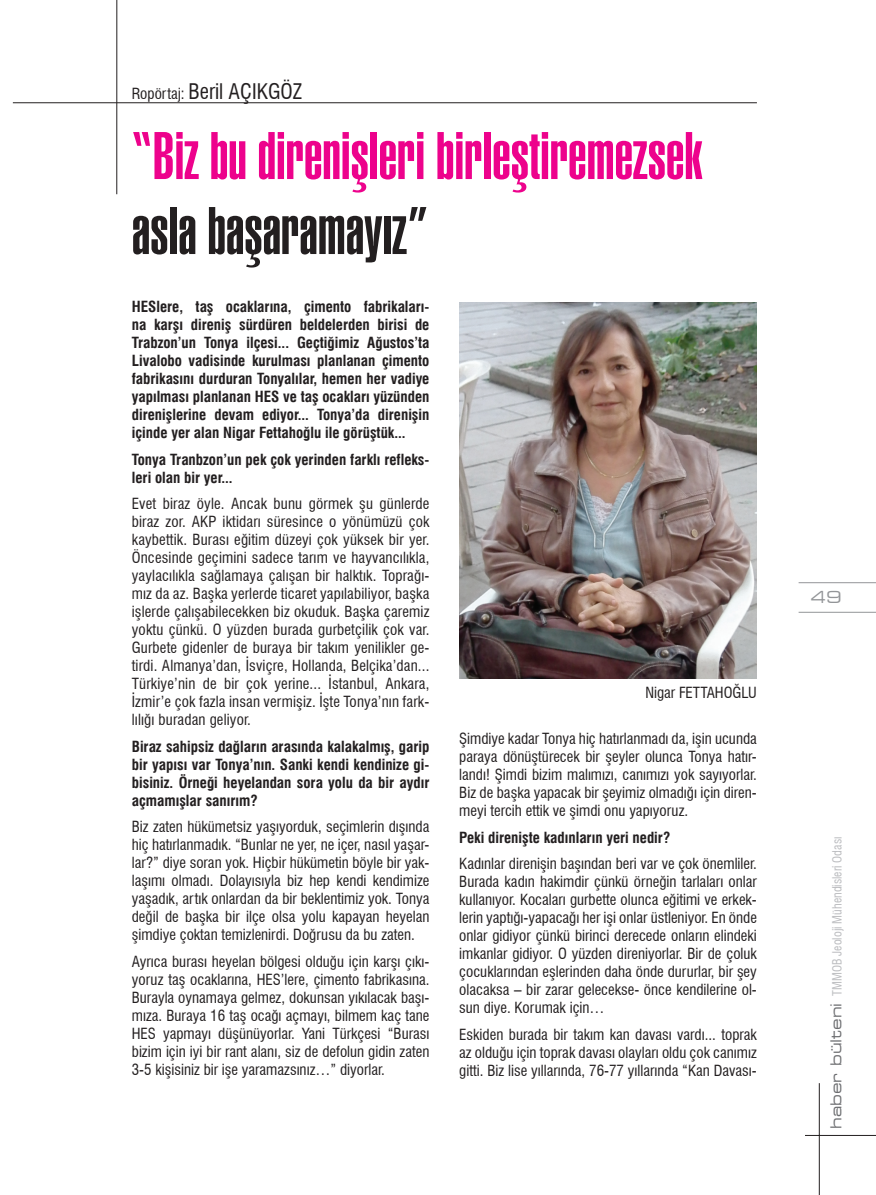
<style>
.page{position:relative;width:876px;height:1195px;background:#fff}
.page>*{position:absolute;margin:0;border:0;box-sizing:border-box;transform-origin:0 0}
.t1{font:700 66px "TFF Hlv Ult Cmprs";color:#ed028c}
.t2{font:700 66px "TFF Hlv Ult Cmprs";color:#231f20}
.t3{font:condensed 21px "Swiss 721 BT";color:#231f20}
.t4{font:expanded 16.5px "Square 721 BT";color:#939598}
.t5{font:condensed 15px/18px "Swiss 721 BT";color:#231f20;text-align:justify}
.t6{font:700 condensed 15px/18px "Swiss 721 BT";color:#231f20;text-align:justify}
.t7{font:12px "Swiss 721 Condensed BT";color:#bcbdc0}
.s1{font-size:15px}
.s2{font-family:"Square 721 BT";font-stretch:expanded;font-size:15px;color:#6c6d70}
</style>
<div class="page">
<hr style="left:116px;top:0;width:1px;height:194px;background:#231f20">
<hr style="left:13px;top:102px;width:744px;height:1px;background:#231f20">
<hr style="left:799px;top:582px;width:77px;height:1px;background:#939598">
<hr style="left:799px;top:612px;width:77px;height:1px;background:#939598">
<hr style="left:805px;top:1135px;width:71px;height:1px;background:#231f20">
<hr style="left:819px;top:1083px;width:1px;height:112px;background:#231f20">
<img style="left:460px;top:302px;width:297px;height:376px">
<h2 class="t3" style="left:132px;top:79px;width:172px"><span class="s1">Ropörtaj:</span> Beril AÇIKGÖZ</h2>
<h1 class="t1" style="left:132px;top:118px;width:572px">“Biz bu direnişleri birleştiremezsek</h1>
<h1 class="t2" style="left:132px;top:193px;width:297px">asla başaramayız”</h1>
<p class="t6" style="left:132px;top:298px;width:299px">HESlere, taş ocaklarına, çimento fabrikaları&shy;na karşı direniş sürdüren beldelerden birisi de Trabzon’un Tonya ilçesi... Geçtiğimiz Ağustos’ta Livalobo vadisinde kurulması planlanan çimento fabrikasını durduran Tonyalılar, hemen her vadiye yapılması planlanan HES ve taş ocakları yüzünden direnişlerine devam ediyor... Tonya’da direnişin içinde yer alan Nigar Fettahoğlu ile görüştük...</p>
<p class="t6" style="left:132px;top:450px;width:299px">Tonya Tranbzon’un pek çok yerinden farklı refleks&shy;leri olan bir yer...</p>
<p class="t5" style="left:132px;top:495px;width:299px">Evet biraz öyle. Ancak bunu görmek şu günlerde biraz zor. AKP iktidarı süresince o yönümüzü çok kaybettik. Burası eğitim düzeyi çok yüksek bir yer.<br>Öncesinde geçimini sadece tarım ve hayvancılıkla, yaylacılıkla sağlamaya çalışan bir halktık. Toprağı&shy;mız da az. Başka yerlerde ticaret yapılabiliyor, başka işlerde çalışabilecekken biz okuduk. Başka çaremiz yoktu çünkü. O yüzden burada gurbetçilik çok var.<br>Gurbete gidenler de buraya bir takım yenilikler ge&shy;tirdi. Almanya’dan, İsviçre, Hollanda, Belçika’dan...<br>Türkiye’nin de bir çok yerine... İstanbul, Ankara, İzmir’e çok fazla insan vermişiz. İşte Tonya’nın fark&shy;lılığı buradan geliyor.</p>
<p class="t6" style="left:132px;top:737px;width:299px">Biraz sahipsiz dağların arasında kalakalmış, garip bir yapısı var Tonya’nın. Sanki kendi kendinize gi&shy;bisiniz. Örneği heyelandan sora yolu da bir aydır açmamışlar sanırım?</p>
<p class="t5" style="left:132px;top:818px;width:299px">Biz zaten hükümetsiz yaşıyorduk, seçimlerin dışında hiç hatırlanmadık. “Bunlar ne yer, ne içer, nasıl yaşar&shy;lar?” diye soran yok. Hiçbir hükümetin böyle bir yak&shy;laşımı olmadı. Dolayısıyla biz hep kendi kendimize yaşadık, artık onlardan da bir beklentimiz yok. Tonya değil de başka bir ilçe olsa yolu kapayan heyelan şimdiye çoktan temizlenirdi. Doğrusu da bu zaten.</p>
<p class="t5" style="left:132px;top:952px;width:299px">Ayrıca burası heyelan bölgesi olduğu için karşı çıkı&shy;yoruz taş ocaklarına, HES’lere, çimento fabrikasına.<br>Burayla oynamaya gelmez, dokunsan yıkılacak başı&shy;mıza. Buraya 16 taş ocağı açmayı, bilmem kaç tane HES yapmayı düşünüyorlar. Yani Türkçesi “Burası bizim için iyi bir rant alanı, siz de defolun gidin zaten 3-5 kişisiniz bir işe yaramazsınız…” diyorlar.</p>
<p class="t5" style="left:645px;top:684px;width:113px">Nigar FETTAHOĞLU</p>
<p class="t5" style="left:459px;top:730px;width:299px">Şimdiye kadar Tonya hiç hatırlanmadı da, işin ucunda paraya dönüştürecek bir şeyler olunca Tonya hatır&shy;landı! Şimdi bizim malımızı, canımızı yok sayıyorlar.<br>Biz de başka yapacak bir şeyimiz olmadığı için diren&shy;meyi tercih ettik ve şimdi onu yapıyoruz.</p>
<p class="t6" style="left:459px;top:828px;width:213px">Peki direnişte kadınların yeri nedir?</p>
<p class="t5" style="left:459px;top:855px;width:299px">Kadınlar direnişin başından beri var ve çok önemliler.<br>Burada kadın hakimdir çünkü örneğin tarlaları onlar kullanıyor. Kocaları gurbette olunca eğitimi ve erkek&shy;lerin yaptığı-yapacağı her işi onlar üstleniyor. En önde onlar gidiyor çünkü birinci derecede onların elindeki imkanlar gidiyor. O yüzden direniyorlar. Bir de çoluk çocuklarından eşlerinden daha önde dururlar, bir şey olacaksa – bir zarar gelecekse- önce kendilerine ol&shy;sun diye. Korumak için…</p>
<p class="t5" style="left:459px;top:1025px;width:299px">Eskiden burada bir takım kan davası vardı... toprak az olduğu için toprak davası olayları oldu çok canımız gitti. Biz lise yıllarında, 76-77 yıllarında “Kan Davası-</p>
<p class="t4" style="left:811px;top:588px;width:33px">49</p>
<p class="t7" style="left:830px;top:1129px;width:294px;rotate:-90deg"><span class="s2">haber bülteni</span> TMMOB Jeoloji Mühendisleri Odasý</p>
</div>
